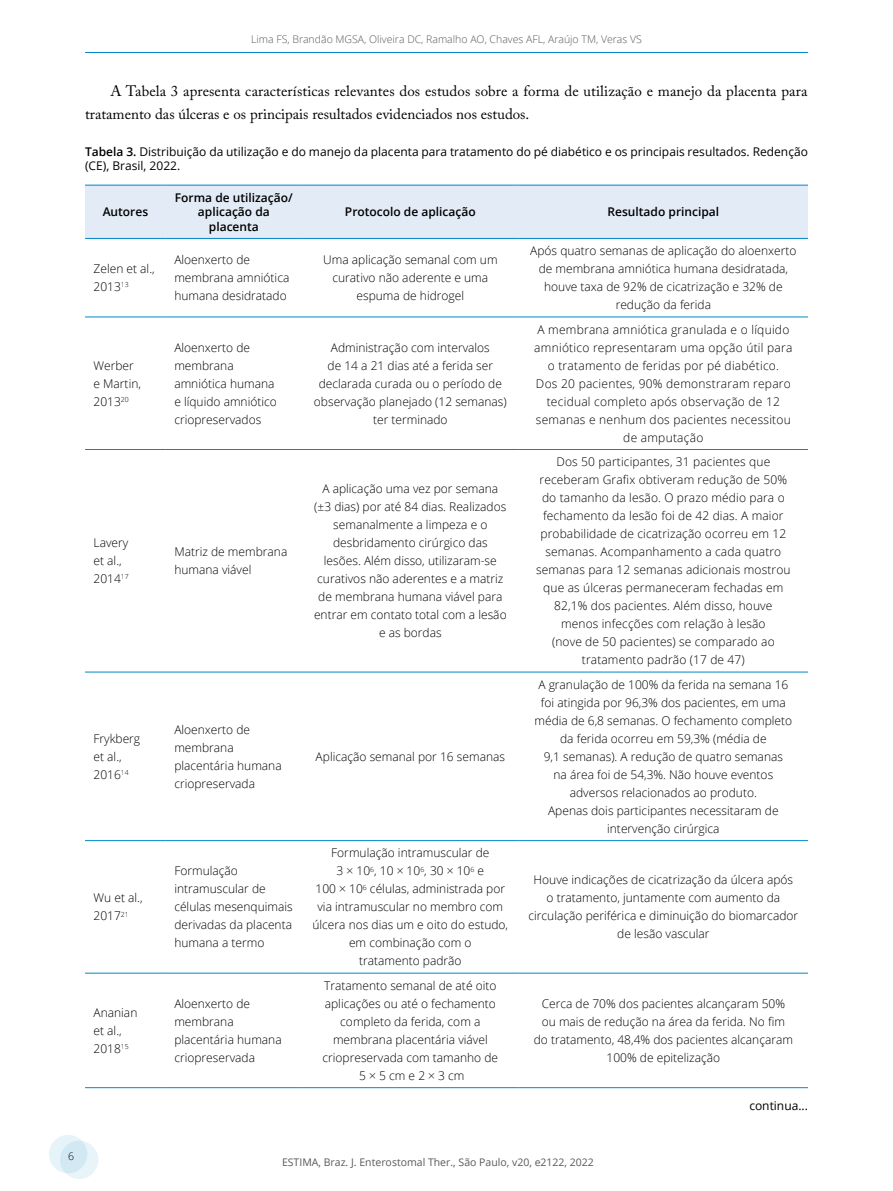
<style>
.page{position:relative;width:893px;height:1191px;background:#fff}
.page>*{position:absolute;margin:0;border:0;box-sizing:border-box;transform-origin:0 0}
.t1{font:15px/22.5px "Adobe Caslon Pro";letter-spacing:.005em;color:#000}
.t2{font:300 12px/18px "Open Sans";color:#000}
.t3{font:300 12px/18px "Open Sans";letter-spacing:.02em;color:#000;text-align:center}
.t4{font:12px/14.4px "Open Sans";color:#000}
.t5{font:600 12px/14.4px "Open Sans";color:#000;text-align:center}
.t6{font:300 10.5px "Open Sans";color:#58595b}
.t7{font:10.5px "Open Sans";color:#58595b}
.t8{font:300 10.5px "Open Sans";color:#000}
.s1{font-weight:600}
</style>
<div class="page">
<div style="left:49px;top:1134px;width:38px;height:39px;background:#e6f3f9;border-radius:50%"></div>
<svg style="left:60px;top:1140px;width:38px;height:39px"></svg>
<hr style="left:85px;top:52px;width:723px;height:1px;background:#0087c4">
<div style="left:85px;top:186px;width:723px;height:52px;background:#e3ebf6"></div>
<hr style="left:85px;top:185px;width:81px;height:1px;background:#0087c4">
<hr style="left:166px;top:185px;width:136px;height:1px;background:#0087c4">
<hr style="left:302px;top:185px;width:217px;height:1px;background:#0087c4">
<hr style="left:519px;top:185px;width:289px;height:1px;background:#0087c4">
<hr style="left:85px;top:238px;width:81px;height:1px;background:#0087c4">
<hr style="left:166px;top:238px;width:136px;height:1px;background:#0087c4">
<hr style="left:302px;top:238px;width:217px;height:1px;background:#0087c4">
<hr style="left:519px;top:238px;width:289px;height:1px;background:#0087c4">
<hr style="left:85px;top:316px;width:81px;height:1px;background:#0087c4">
<hr style="left:166px;top:316px;width:136px;height:1px;background:#0087c4">
<hr style="left:302px;top:316px;width:217px;height:1px;background:#0087c4">
<hr style="left:519px;top:316px;width:289px;height:1px;background:#0087c4">
<hr style="left:85px;top:449px;width:81px;height:1px;background:#0087c4">
<hr style="left:166px;top:449px;width:136px;height:1px;background:#0087c4">
<hr style="left:302px;top:449px;width:217px;height:1px;background:#0087c4">
<hr style="left:519px;top:449px;width:289px;height:1px;background:#0087c4">
<hr style="left:85px;top:671px;width:81px;height:1px;background:#0087c4">
<hr style="left:166px;top:671px;width:136px;height:1px;background:#0087c4">
<hr style="left:302px;top:671px;width:217px;height:1px;background:#0087c4">
<hr style="left:519px;top:671px;width:289px;height:1px;background:#0087c4">
<hr style="left:85px;top:840px;width:81px;height:1px;background:#0087c4">
<hr style="left:166px;top:840px;width:136px;height:1px;background:#0087c4">
<hr style="left:302px;top:840px;width:217px;height:1px;background:#0087c4">
<hr style="left:519px;top:840px;width:289px;height:1px;background:#0087c4">
<hr style="left:85px;top:972px;width:81px;height:1px;background:#0087c4">
<hr style="left:166px;top:972px;width:136px;height:1px;background:#0087c4">
<hr style="left:302px;top:972px;width:217px;height:1px;background:#0087c4">
<hr style="left:519px;top:972px;width:289px;height:1px;background:#0087c4">
<hr style="left:85px;top:1087px;width:81px;height:1px;background:#0087c4">
<hr style="left:166px;top:1087px;width:136px;height:1px;background:#0087c4">
<hr style="left:302px;top:1087px;width:217px;height:1px;background:#0087c4">
<hr style="left:519px;top:1087px;width:289px;height:1px;background:#0087c4">
<p class="t6" style="left:251px;top:32px;width:392px">Lima FS, Brandão MGSA, Oliveira DC, Ramalho AO, Chaves AFL, Araújo TM, Veras VS</p>
<p class="t1" style="left:85px;top:80px;width:724px;text-indent:26px">A Tabela 3 apresenta características relevantes dos estudos sobre a forma de utilização e manejo da placenta para tratamento das úlceras e os principais resultados evidenciados nos estudos.</p>
<p class="t4" style="left:85px;top:144px;width:724px"><span class="s1">Tabela 3.</span> Distribuição da utilização e do manejo da placenta para tratamento do pé diabético e os principais resultados. Redenção (CE), Brasil, 2022.</p>
<p class="t5" style="left:103px;top:204px;width:47px">Autores</p>
<p class="t5" style="left:175px;top:190px;width:119px">Forma de utilização/ aplicação da placenta</p>
<p class="t5" style="left:345px;top:204px;width:132px">Protocolo de aplicação</p>
<p class="t5" style="left:607px;top:204px;width:113px">Resultado principal</p>
<p class="t2" style="left:94px;top:260px;width:63px">Zelen et al.,<br>2013<sup>13</sup></p>
<p class="t2" style="left:174px;top:251px;width:117px">Aloenxerto de membrana amniótica humana desidratado</p>
<p class="t2" style="left:323px;top:251px;width:176px;text-align:center">Uma aplicação semanal com um curativo não aderente e uma espuma de hidrogel</p>
<p class="t2" style="left:530px;top:242px;width:268px;text-align:center">Após quatro semanas de aplicação do aloenxerto de membrana amniótica humana desidratada, houve taxa de 92% de cicatrização e 32% de redução da ferida</p>
<p class="t2" style="left:94px;top:356px;width:49px">Werber e Martin,<br>2013<sup>20</sup></p>
<p class="t2" style="left:174px;top:338px;width:104px">Aloenxerto de membrana amniótica humana e líquido amniótico criopreservados</p>
<p class="t2" style="left:314px;top:338px;width:194px;text-align:center">Administração com intervalos<br>de 14 a 21 dias até a ferida ser declarada curada ou o período de observação planejado (12 semanas) ter terminado</p>
<p class="t2" style="left:94px;top:533px;width:37px">Lavery et al.,<br>2014<sup>17</sup></p>
<p class="t2" style="left:174px;top:542px;width:115px">Matriz de membrana humana viável</p>
<p class="t2" style="left:314px;top:479px;width:194px;text-align:center">A aplicação uma vez por semana (±3 dias) por até 84 dias. Realizados semanalmente a limpeza e o desbridamento cirúrgico das lesões. Além disso, utilizaram-se curativos não aderentes e a matriz de membrana humana viável para entrar em contato total com a lesão e as bordas</p>
<p class="t2" style="left:94px;top:729px;width:48px">Frykberg et al.,<br>2016<sup>14</sup></p>
<p class="t2" style="left:174px;top:720px;width:109px">Aloenxerto de membrana placentária humana criopreservada</p>
<p class="t2" style="left:316px;top:747px;width:191px">Aplicação semanal por 16 semanas</p>
<p class="t2" style="left:94px;top:888px;width:51px">Wu et al.,<br>2017<sup>21</sup></p>
<p class="t2" style="left:174px;top:861px;width:120px">Formulação intramuscular de células mesenquimais derivadas da placenta humana a termo</p>
<p class="t2" style="left:94px;top:1003px;width:45px">Ananian et al.,<br>2018<sup>15</sup></p>
<p class="t2" style="left:174px;top:994px;width:109px">Aloenxerto de membrana placentária humana criopreservada</p>
<p class="t2" style="left:312px;top:843px;width:197px;text-align:center">Formulação intramuscular de<br>3 × 10<sup>6</sup>, 10 × 10<sup>6</sup>, 30 × 10<sup>6</sup> e<br>100 × 10<sup>6</sup> células, administrada por via intramuscular no membro com úlcera nos dias um e oito do estudo, em combinação com o<br>tratamento padrão</p>
<p class="t2" style="left:322px;top:976px;width:177px;text-align:center">Tratamento semanal de até oito aplicações ou até o fechamento completo da ferida, com a membrana placentária viável criopreservada com tamanho de<br>5 × 5 cm e 2 × 3 cm</p>
<p class="t3" style="left:534px;top:320px;width:260px">A membrana amniótica granulada e o líquido amniótico representaram uma opção útil para o tratamento de feridas por pé diabético.<br>Dos 20 pacientes, 90% demonstraram reparo tecidual completo após observação de 12 semanas e nenhum dos pacientes necessitou de amputação</p>
<p class="t2" style="left:536px;top:452px;width:256px;text-align:center">Dos 50 participantes, 31 pacientes que receberam Grafix obtiveram redução de 50% do tamanho da lesão. O prazo médio para o fechamento da lesão foi de 42 dias. A maior probabilidade de cicatrização ocorreu em 12 semanas. Acompanhamento a cada quatro semanas para 12 semanas adicionais mostrou que as úlceras permaneceram fechadas em 82,1% dos pacientes. Além disso, houve menos infecções com relação à lesão<br>(nove de 50 pacientes) se comparado ao tratamento padrão (17 de 47)</p>
<p class="t2" style="left:534px;top:675px;width:259px;text-align:center">A granulação de 100% da ferida na semana 16 foi atingida por 96,3% dos pacientes, em uma média de 6,8 semanas. O fechamento completo da ferida ocorreu em 59,3% (média de<br>9,1 semanas). A redução de quatro semanas<br>na área foi de 54,3%. Não houve eventos adversos relacionados ao produto.<br>Apenas dois participantes necessitaram de intervenção cirúrgica</p>
<p class="t2" style="left:528px;top:870px;width:271px;text-align:center">Houve indicações de cicatrização da úlcera após<br>o tratamento, juntamente com aumento da circulação periférica e diminuição do biomarcador de lesão vascular</p>
<p class="t2" style="left:534px;top:994px;width:261px;text-align:center">Cerca de 70% dos pacientes alcançaram 50% ou mais de redução na área da ferida. No fim do tratamento, 48,4% dos pacientes alcançaram 100% de epitelização</p>
<p class="t4" style="left:749px;top:1098px;width:60px">continua...</p>
<p class="t8" style="left:68px;top:1148px;width:7px">6</p>
<p class="t7" style="left:282px;top:1154px;width:313px">ESTIMA, Braz. J. Enterostomal Ther., São Paulo, v20, e2122, 2022</p>
</div>
